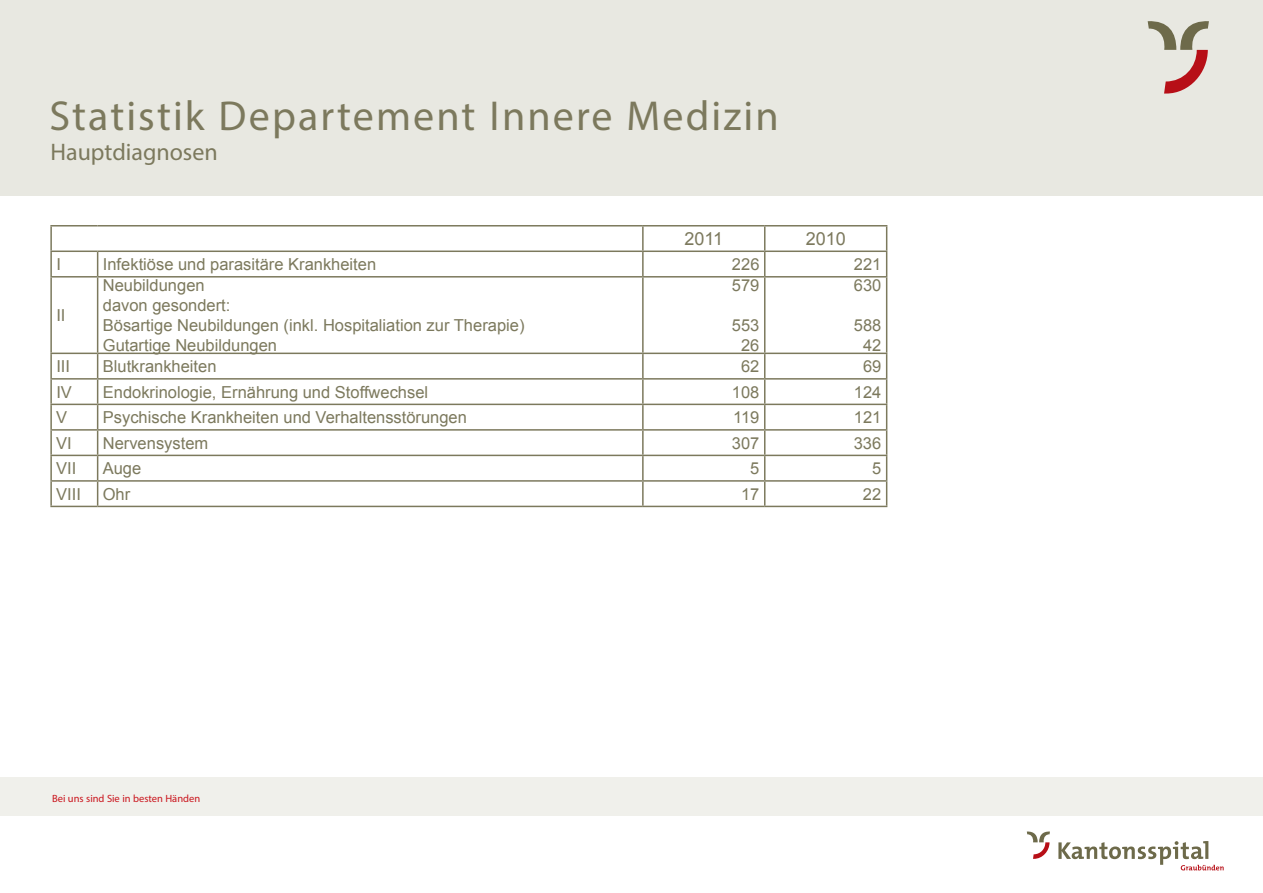
<style>
.page{position:relative;width:1263px;height:893px;background:#fff}
.page>*{position:absolute;margin:0;border:0;box-sizing:border-box;transform-origin:0 0}
.t1{font:42px "Myriad Pro";letter-spacing:.05em;color:#7c795d}
.t2{font:24px "Myriad Pro";color:#7c795d}
.t3{font:18px "Arial";color:#7c795d}
.t4{font:16.5px/19.8px "Arial";color:#7c795d;text-align:center}
.t5{font:10.5px "Myriad Pro";color:#ca141c}
</style>
<div class="page">
<svg style="left:1027px;top:831px;width:23px;height:28px"></svg>
<svg style="left:1058px;top:841px;width:165px;height:29px"></svg>
<div style="left:0;top:0;width:1263px;height:196px;background:#e8e8e1"></div>
<div style="left:0;top:778px;width:1263px;height:38px;background:#f0f0eb"></div>
<svg style="left:1148px;top:21px;width:61px;height:73px"></svg>
<hr style="left:50px;top:225px;width:48px;height:2px;background:#7c795d">
<hr style="left:50px;top:227px;width:2px;height:24px;background:#7c795d">
<hr style="left:98px;top:225px;width:545px;height:2px;background:#7c795d">
<hr style="left:643px;top:225px;width:122px;height:2px;background:#7c795d">
<hr style="left:642px;top:227px;width:2px;height:24px;background:#7c795d">
<hr style="left:765px;top:225px;width:122px;height:2px;background:#7c795d">
<hr style="left:50px;top:251px;width:48px;height:1px;background:#7c795d">
<hr style="left:50px;top:252px;width:2px;height:24px;background:#7c795d">
<hr style="left:98px;top:251px;width:545px;height:1px;background:#7c795d">
<svg style="left:97px;top:252px;width:1px;height:24px"></svg>
<hr style="left:643px;top:251px;width:122px;height:1px;background:#7c795d">
<hr style="left:642px;top:252px;width:2px;height:24px;background:#7c795d">
<hr style="left:765px;top:251px;width:122px;height:1px;background:#7c795d">
<svg style="left:764px;top:227px;width:1px;height:49px"></svg>
<svg style="left:886px;top:227px;width:1px;height:49px"></svg>
<hr style="left:50px;top:276px;width:48px;height:2px;background:#7c795d">
<hr style="left:50px;top:278px;width:2px;height:75px;background:#7c795d">
<hr style="left:98px;top:276px;width:545px;height:2px;background:#7c795d">
<hr style="left:97px;top:278px;width:1px;height:75px;background:#7c795d">
<hr style="left:643px;top:276px;width:122px;height:2px;background:#7c795d">
<hr style="left:642px;top:278px;width:2px;height:75px;background:#7c795d">
<hr style="left:765px;top:276px;width:122px;height:2px;background:#7c795d">
<hr style="left:764px;top:278px;width:1px;height:75px;background:#7c795d">
<hr style="left:886px;top:278px;width:1px;height:75px;background:#7c795d">
<hr style="left:50px;top:353px;width:48px;height:1px;background:#7c795d">
<hr style="left:50px;top:354px;width:2px;height:24px;background:#7c795d">
<hr style="left:98px;top:353px;width:545px;height:1px;background:#7c795d">
<hr style="left:643px;top:353px;width:122px;height:1px;background:#7c795d">
<hr style="left:642px;top:354px;width:2px;height:24px;background:#7c795d">
<hr style="left:765px;top:353px;width:122px;height:1px;background:#7c795d">
<hr style="left:50px;top:378px;width:48px;height:2px;background:#7c795d">
<hr style="left:50px;top:380px;width:2px;height:24px;background:#7c795d">
<hr style="left:98px;top:378px;width:545px;height:2px;background:#7c795d">
<hr style="left:643px;top:378px;width:122px;height:2px;background:#7c795d">
<hr style="left:642px;top:380px;width:2px;height:24px;background:#7c795d">
<hr style="left:765px;top:378px;width:122px;height:2px;background:#7c795d">
<hr style="left:50px;top:404px;width:48px;height:1px;background:#7c795d">
<hr style="left:50px;top:405px;width:2px;height:24px;background:#7c795d">
<hr style="left:98px;top:404px;width:545px;height:1px;background:#7c795d">
<hr style="left:643px;top:404px;width:122px;height:1px;background:#7c795d">
<hr style="left:642px;top:405px;width:2px;height:24px;background:#7c795d">
<hr style="left:765px;top:404px;width:122px;height:1px;background:#7c795d">
<hr style="left:50px;top:429px;width:48px;height:2px;background:#7c795d">
<hr style="left:50px;top:431px;width:2px;height:24px;background:#7c795d">
<hr style="left:98px;top:429px;width:545px;height:2px;background:#7c795d">
<hr style="left:643px;top:429px;width:122px;height:2px;background:#7c795d">
<hr style="left:642px;top:431px;width:2px;height:24px;background:#7c795d">
<hr style="left:765px;top:429px;width:122px;height:2px;background:#7c795d">
<hr style="left:50px;top:455px;width:48px;height:1px;background:#7c795d">
<hr style="left:50px;top:456px;width:2px;height:24px;background:#7c795d">
<hr style="left:98px;top:455px;width:545px;height:1px;background:#7c795d">
<hr style="left:643px;top:455px;width:122px;height:1px;background:#7c795d">
<hr style="left:642px;top:456px;width:2px;height:24px;background:#7c795d">
<hr style="left:765px;top:455px;width:122px;height:1px;background:#7c795d">
<hr style="left:50px;top:480px;width:48px;height:2px;background:#7c795d">
<hr style="left:50px;top:482px;width:2px;height:24px;background:#7c795d">
<hr style="left:98px;top:480px;width:545px;height:2px;background:#7c795d">
<svg style="left:97px;top:354px;width:1px;height:152px"></svg>
<hr style="left:643px;top:480px;width:122px;height:2px;background:#7c795d">
<hr style="left:642px;top:482px;width:2px;height:24px;background:#7c795d">
<hr style="left:765px;top:480px;width:122px;height:2px;background:#7c795d">
<svg style="left:764px;top:354px;width:1px;height:152px"></svg>
<svg style="left:886px;top:354px;width:1px;height:152px"></svg>
<hr style="left:50px;top:506px;width:48px;height:1px;background:#7c795d">
<hr style="left:98px;top:506px;width:545px;height:1px;background:#7c795d">
<hr style="left:643px;top:506px;width:122px;height:1px;background:#7c795d">
<hr style="left:765px;top:506px;width:122px;height:1px;background:#7c795d">
<h1 class="t1" style="left:49px;top:90px;width:731px">Statistik Departement Innere Medizin</h1>
<h2 class="t2" style="left:51px;top:138px;width:169px">Hauptdiagnosen</h2>
<p class="t3" style="left:684px;top:227px;width:40px">2011</p>
<p class="t3" style="left:806px;top:227px;width:42px">2010</p>
<p class="t4" style="left:56px;top:255px;width:6px">I</p>
<p class="t4" style="left:103px;top:255px;width:275px">Infektiöse und parasitäre Krankheiten</p>
<p class="t4" style="left:732px;top:255px;width:29px">226</p>
<p class="t4" style="left:854px;top:255px;width:29px">221</p>
<p class="t4" style="left:56px;top:306px;width:11px">II</p>
<p class="t4" style="left:103px;top:276px;width:423px;text-align:left">Neubildungen<br>davon gesondert:<br>Bösartige Neubildungen (inkl. Hospitaliation zur Therapie)<br>Gutartige Neubildungen</p>
<p class="t4" style="left:732px;top:276px;width:29px">579</p>
<p class="t4" style="left:854px;top:276px;width:29px">630</p>
<p class="t4" style="left:854px;top:315px;width:29px">588<br>42</p>
<p class="t4" style="left:732px;top:315px;width:29px">553<br>26</p>
<p class="t4" style="left:56px;top:357px;width:15px">III</p>
<p class="t4" style="left:103px;top:357px;width:115px">Blutkrankheiten</p>
<p class="t4" style="left:741px;top:357px;width:20px">62</p>
<p class="t4" style="left:863px;top:357px;width:20px">69</p>
<p class="t4" style="left:56px;top:382px;width:17px">IV</p>
<p class="t4" style="left:103px;top:382px;width:327px">Endokrinologie, Ernährung und Stoffwechsel</p>
<p class="t4" style="left:732px;top:382px;width:29px">108</p>
<p class="t4" style="left:854px;top:382px;width:29px">124</p>
<p class="t4" style="left:56px;top:408px;width:13px">V</p>
<p class="t4" style="left:103px;top:408px;width:366px">Psychische Krankheiten und Verhaltensstörungen</p>
<p class="t4" style="left:733px;top:408px;width:28px">119</p>
<p class="t4" style="left:854px;top:408px;width:29px">121</p>
<p class="t4" style="left:56px;top:433px;width:17px">VI</p>
<p class="t4" style="left:103px;top:433px;width:107px">Nervensystem</p>
<p class="t4" style="left:732px;top:433px;width:29px">307</p>
<p class="t4" style="left:854px;top:433px;width:29px">336</p>
<p class="t4" style="left:56px;top:459px;width:22px">VII</p>
<p class="t4" style="left:103px;top:459px;width:40px">Auge</p>
<p class="t4" style="left:750px;top:459px;width:11px">5</p>
<p class="t4" style="left:872px;top:459px;width:11px">5</p>
<p class="t4" style="left:56px;top:484px;width:26px">VIII</p>
<p class="t4" style="left:103px;top:484px;width:29px">Ohr</p>
<p class="t4" style="left:741px;top:484px;width:20px">17</p>
<p class="t4" style="left:863px;top:484px;width:20px">22</p>
<p class="t5" style="left:52px;top:791px;width:150px">Bei uns sind Sie in besten Händen</p>
</div>
